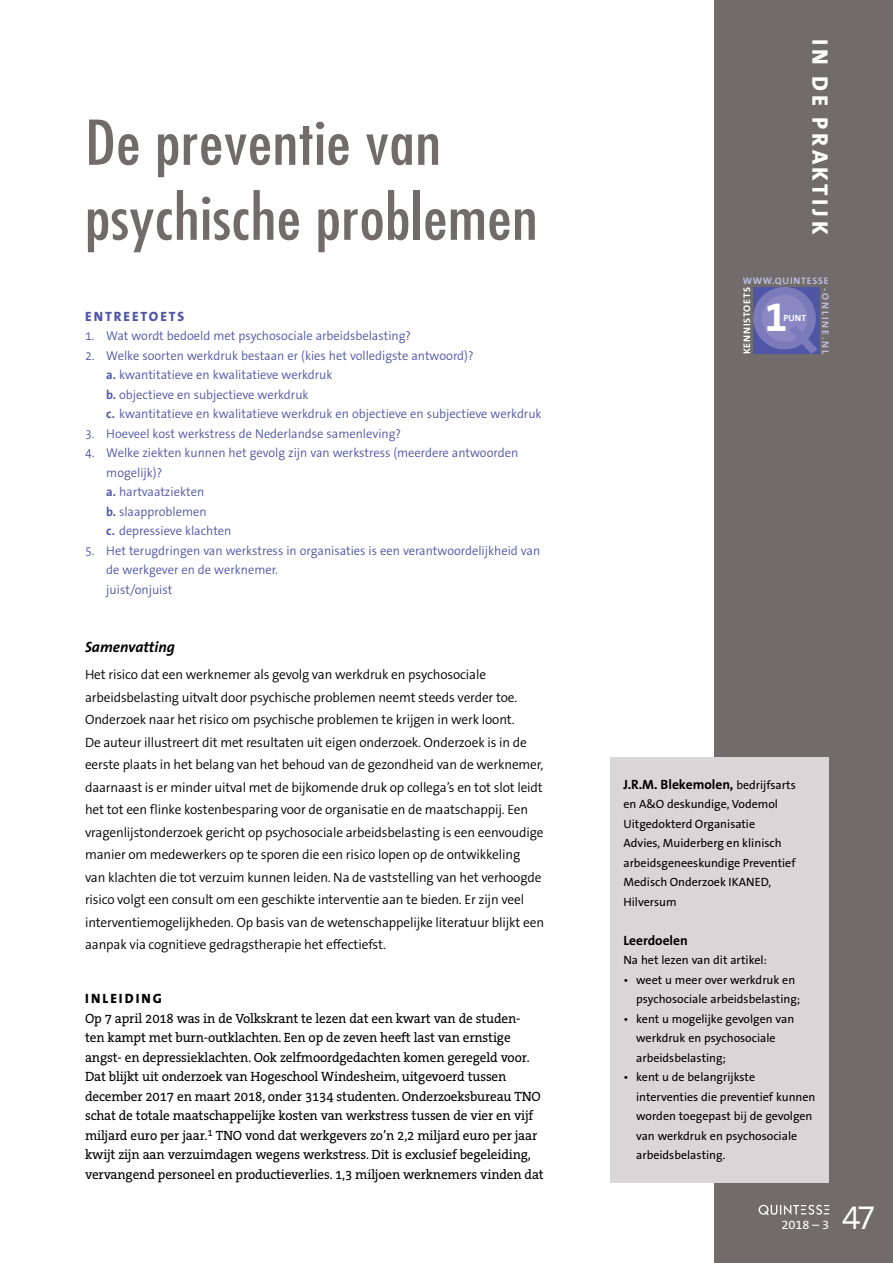
<style>
.page{position:relative;width:893px;height:1263px;background:#fff}
.page>*{position:absolute;margin:0;border:0;box-sizing:border-box;transform-origin:0 0}
.t1{font:condensed 60px/75px "Futura";letter-spacing:.01em;color:#716c6b;scale:1.1 1}
.t2{font:700 42.15px "The Sans B W7";color:#fff}
.t3{font:300 34.5px "The Sans B W4";color:#fff}
.t4{font:800 22.5px "The Sans B W8";letter-spacing:.155em;color:#fff}
.t5{font:italic 700 15px "The Sans B W7";color:#000}
.t6{font:300 13.5px/22.5px "The Sans B W4";letter-spacing:-.01em;color:#000}
.t7{font:13.5px/19.5px "The Serif B W5 Plain";letter-spacing:-.01em;color:#000}
.t8{font:700 13.5px "The Sans B W7";color:#000}
.t9{font:800 13.5px "The Sans B W8";letter-spacing:.145em;color:#4f56a6}
.t10{font:800 13.5px "The Sans B W8";letter-spacing:.155em;color:#000}
.t11{font:300 12.75px/19.5px "The Sans B W4";color:#4f56a6}
.t12{font:12.6px "The Sans B W5 Plain";color:#fff}
.t13{font:12px/19.5px "The Sans B W5 Plain";color:#000}
.t14{font:700 9.6px "The Sans B W7";letter-spacing:.075em;color:#bdbddf}
.t15{font:700 9.6px "The Sans B W7";letter-spacing:.08em;color:#fff;scale:1.04 1}
.t16{font:700 9.6px "The Sans B W7";letter-spacing:.185em;color:#bdbddf;scale:1.04 1}
.t17{font:700 9px "The Sans B W7";color:#fff;scale:1.04 1}
.s1{font-family:"The Sans B W7";font-weight:700}
.s2{font-family:"The Sans B W5 Plain";font-weight:400;font-size:12px}
</style>
<div class="page">
<div style="left:715px;top:0;width:178px;height:1263px;background:#716c6b"></div>
<div style="left:611px;top:758px;width:218px;height:425px;background:#d8d6d6"></div>
<div style="left:753px;top:287px;width:67px;height:67px;background:#4f56a6"></div>
<svg style="left:753px;top:287px;width:65px;height:67px"></svg>
<svg style="left:759px;top:1205px;width:70px;height:10px"></svg>
<h1 class="t1" style="left:85px;top:105px;width:413px">De preventie van psychische problemen</h1>
<p class="t9" style="left:85px;top:308px;width:101px">ENTREETOETS</p>
<p class="t11" style="left:85px;top:326px;width:328px">1. Wat wordt bedoeld met psychosociale arbeidsbelasting?</p>
<p class="t11" style="left:106px;top:346px;width:437px;text-indent:-21px">2. Welke soorten werkdruk bestaan er (kies het volledigste antwoord)?<br><span class="s1">a.</span> kwantitatieve en kwalitatieve werkdruk<br><span class="s1">b.</span> objectieve en subjectieve werkdruk<br><span class="s1">c.</span> kwantitatieve en kwalitatieve werkdruk en objectieve en subjectieve werkdruk</p>
<p class="t11" style="left:85px;top:424px;width:317px">3. Hoeveel kost werkstress de Nederlandse samenleving?</p>
<p class="t11" style="left:106px;top:443px;width:413px;text-indent:-21px">4. Welke ziekten kunnen het gevolg zijn van werkstress (meerdere antwoorden mogelijk)?<br><span class="s1">a.</span> hartvaatziekten<br><span class="s1">b.</span> slaapproblemen<br><span class="s1">c.</span> depressieve klachten</p>
<p class="t11" style="left:106px;top:541px;width:435px;text-indent:-21px">5. Het terugdringen van werkstress in organisaties is een verantwoordelijkheid van de werkgever en de werknemer.<br>juist/onjuist</p>
<p class="t5" style="left:85px;top:638px;width:91px">Samenvatting</p>
<p class="t6" style="left:85px;top:663px;width:461px">Het risico dat een werknemer als gevolg van werkdruk en psychosociale arbeidsbelasting uitvalt door psychische problemen neemt steeds verder toe.<br>Onderzoek naar het risico om psychische problemen te krijgen in werk loont.<br>De auteur illustreert dit met resultaten uit eigen onderzoek. Onderzoek is in de eerste plaats in het belang van het behoud van de gezondheid van de werknemer, daarnaast is er minder uitval met de bijkomende druk op collega’s en tot slot leidt het tot een flinke kostenbesparing voor de organisatie en de maatschappij. Een vragenlijstonderzoek gericht op psychosociale arbeidsbelasting is een eenvoudige manier om medewerkers op te sporen die een risico lopen op de ontwikkeling<br>van klachten die tot verzuim kunnen leiden. Na de vaststelling van het verhoogde risico volgt een consult om een geschikte interventie aan te bieden. Er zijn veel interventiemogelijkheden. Op basis van de wetenschappelijke literatuur blijkt een aanpak via cognitieve gedragstherapie het effectiefst.</p>
<p class="t10" style="left:85px;top:990px;width:78px">INLEIDING</p>
<p class="t7" style="left:85px;top:1009px;width:460px">Op 7 april 2018 was in de Volkskrant te lezen dat een kwart van de studen-<br>ten kampt met burn-outklachten. Een op de zeven heeft last van ernstige angst- en depressieklachten. Ook zelfmoordgedachten komen geregeld voor.<br>Dat blijkt uit onderzoek van Hogeschool Windesheim, uitgevoerd tussen december 2017 en maart 2018, onder 3134 studenten. Onderzoeksbureau TNO schat de totale maatschappelijke kosten van werkstress tussen de vier en vijf miljard euro per jaar.<sup>1</sup> TNO vond dat werkgevers zo’n 2,2 miljard euro per jaar kwijt zijn aan verzuimdagen wegens werkstress. Dit is exclusief begeleiding, vervangend personeel en productieverlies. 1,3 miljoen werknemers vinden dat</p>
<h3 class="t4" style="left:834px;top:39px;width:196px;rotate:90deg">IN DE PRAKTIJK</h3>
<p class="t14" style="left:743px;top:275px;width:87px">WWW.QUINTESSE</p>
<p class="t15" style="left:741px;top:354px;width:66px;rotate:-90deg">KENNISTOETS</p>
<p class="t16" style="left:831px;top:288px;width:64px;rotate:90deg">-ONLINE.NL</p>
<h2 class="t2" style="left:765px;top:290px;width:24px">1</h2>
<p class="t17" style="left:783px;top:312px;width:23px">PUNT</p>
<p class="t8" style="left:623px;top:776px;width:174px">J.R.M. Blekemolen, <span class="s2">bedrijfsarts</span></p>
<p class="t13" style="left:623px;top:795px;width:174px">en A&amp;O deskundige, Vodemol<br>Uitgedokterd Organisatie<br>Advies, Muiderberg en klinisch arbeidsgeneeskundige Preventief<br>Medisch Onderzoek IKANED,<br>Hilversum</p>
<p class="t8" style="left:623px;top:932px;width:66px">Leerdoelen</p>
<p class="t13" style="left:623px;top:951px;width:145px">Na het lezen van dit artikel:</p>
<p class="t13" style="left:636px;top:970px;width:166px;text-indent:-13px">• weet u meer over werkdruk en psychosociale arbeidsbelasting;</p>
<p class="t13" style="left:636px;top:1009px;width:160px;text-indent:-13px">• kent u mogelijke gevolgen van werkdruk en psychosociale arbeidsbelasting;</p>
<p class="t13" style="left:636px;top:1068px;width:181px;text-indent:-13px">• kent u de belangrijkste interventies die preventief kunnen worden toegepast bij de gevolgen van werkdruk en psychosociale arbeidsbelasting.</p>
<p class="t12" style="left:782px;top:1216px;width:49px">2018 – 3</p>
<h3 class="t3" style="left:842px;top:1195px;width:35px">47</h3>
</div>
